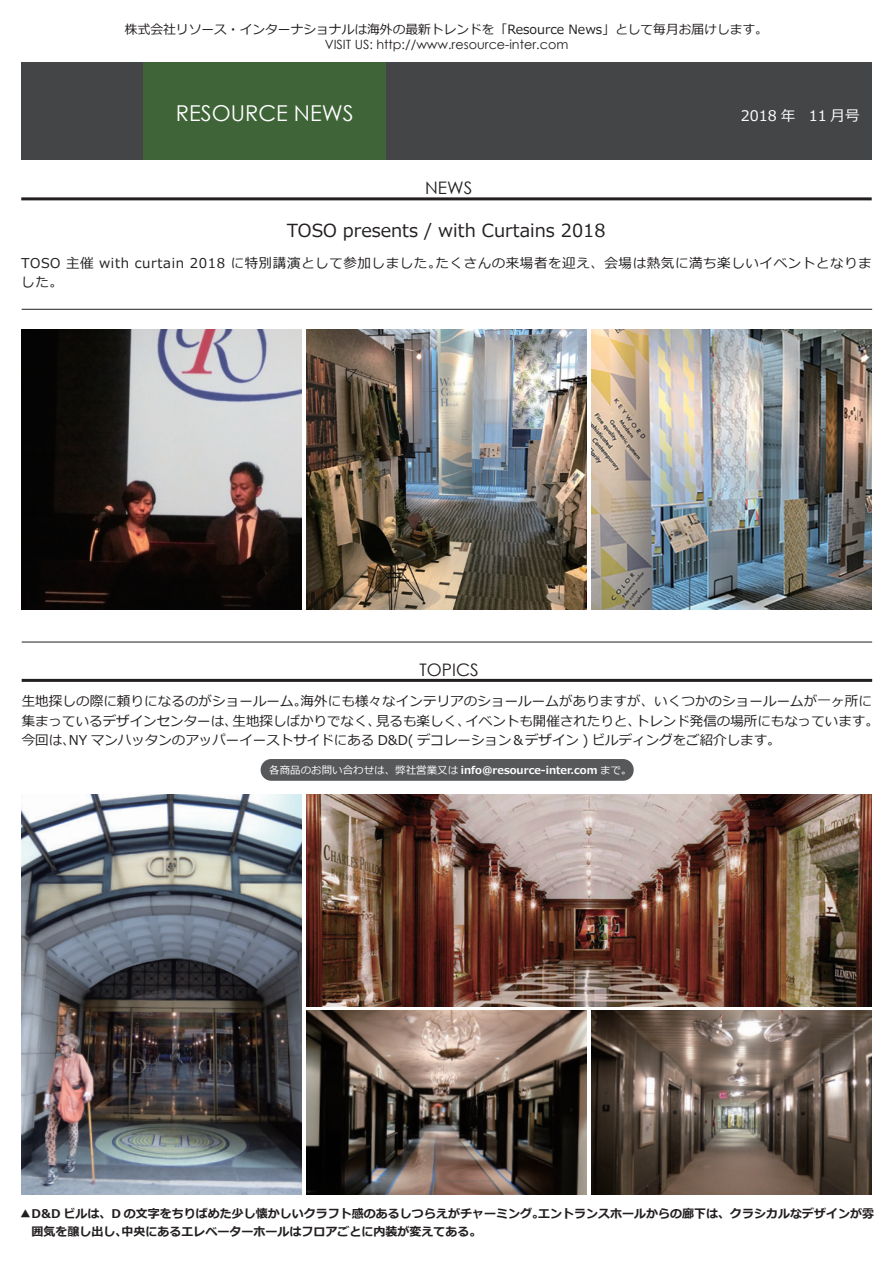
<style>
.page{position:relative;width:893px;height:1263px;background:#fff}
.page>*{position:absolute;margin:0;border:0;box-sizing:border-box;transform-origin:0 0}
.t1{font:21.9px "Century Gothic";color:#fff}
.t2{font:18px "Meiryo";color:#231f20}
.t3{font:17.25px "Century Gothic";color:#231f20}
.t4{font:14.55px "Meiryo";color:#fff}
.t5{font:13.5px/19.5px "Meiryo";letter-spacing:.01em;color:#231f20}
.t6{font:13.5px/19.5px "Meiryo";letter-spacing:.045em;color:#231f20}
.t7{font:12.75px "Meiryo";color:#231f20}
.t8{font:12.75px "Century Gothic";color:#231f20}
.t9{font:700 12px/18px "Meiryo";color:#231f20}
.t10{font:700 10.5px "Meiryo";color:#fff}
.s1{font-weight:400}
</style>
<div class="page">
<img style="left:21px;top:795px;width:281px;height:400px">
<img style="left:591px;top:1010px;width:281px;height:185px">
<img style="left:306px;top:1010px;width:281px;height:185px">
<img style="left:306px;top:795px;width:566px;height:211px">
<hr style="left:22px;top:642px;width:850px;height:1px;background:#231f20">
<hr style="left:22px;top:679px;width:850px;height:3px;background:#231f20">
<div style="left:261px;top:759px;width:373px;height:22px;background:#57585a;border-radius:11px"></div>
<div style="left:21px;top:63px;width:851px;height:97px;background:#444547"></div>
<div style="left:143px;top:63px;width:243px;height:97px;background:#3f6438"></div>
<hr style="left:21px;top:197px;width:851px;height:3px;background:#231f20">
<hr style="left:22px;top:309px;width:850px;height:1px;background:#231f20">
<img style="left:21px;top:329px;width:281px;height:281px">
<img style="left:306px;top:329px;width:281px;height:281px">
<img style="left:591px;top:329px;width:281px;height:281px">
<p class="t7" style="left:125px;top:20px;width:645px">株式会社リソース・インターナショナルは海外の最新トレンドを「Resource News」として毎月お届けします。</p>
<p class="t8" style="left:325px;top:36px;width:245px">VISIT US: http://www.resource-inter.com</p>
<h1 class="t1" style="left:176px;top:98px;width:179px">RESOURCE NEWS</h1>
<p class="t4" style="left:741px;top:106px;width:120px">2018 年 11 月号</p>
<p class="t3" style="left:425px;top:176px;width:49px">NEWS</p>
<h2 class="t2" style="left:287px;top:218px;width:320px">TOSO presents / with Curtains 2018</h2>
<p class="t6" style="left:21px;top:254px;width:852px">TOSO 主催 with curtain 2018 に特別講演として参加しました。たくさんの来場者を迎え、会場は熱気に満ち楽しいイベントとなりました。</p>
<p class="t3" style="left:420px;top:657px;width:61px">TOPICS</p>
<p class="t5" style="left:22px;top:692px;width:859px">生地探しの際に頼りになるのがショールーム。海外にも様々なインテリアのショールームがありますが、いくつかのショールームが一ヶ所に集まっているデザインセンターは、生地探しばかりでなく、見るも楽しく、イベントも開催されたりと、トレンド発信の場所にもなっています。今回は、NY マンハッタンのアッパーイーストサイドにある D&amp;D( デコレーション＆デザイン ) ビルディングをご紹介します。</p>
<p class="t10" style="left:269px;top:763px;width:364px"><span class="s1">各商品のお問い合わせは、弊社営業又は</span> info@resource-inter.com <span class="s1">まで。</span></p>
<p class="t9" style="left:32px;top:1205px;width:844px;text-indent:-12px">▲D&amp;D ビルは、D の文字をちりばめた少し懐かしいクラフト感のあるしつらえがチャーミング。エントランスホールからの廊下は、クラシカルなデザインが雰囲気を醸し出し、中央にあるエレベーターホールはフロアごとに内装が変えてある。</p>
</div>
